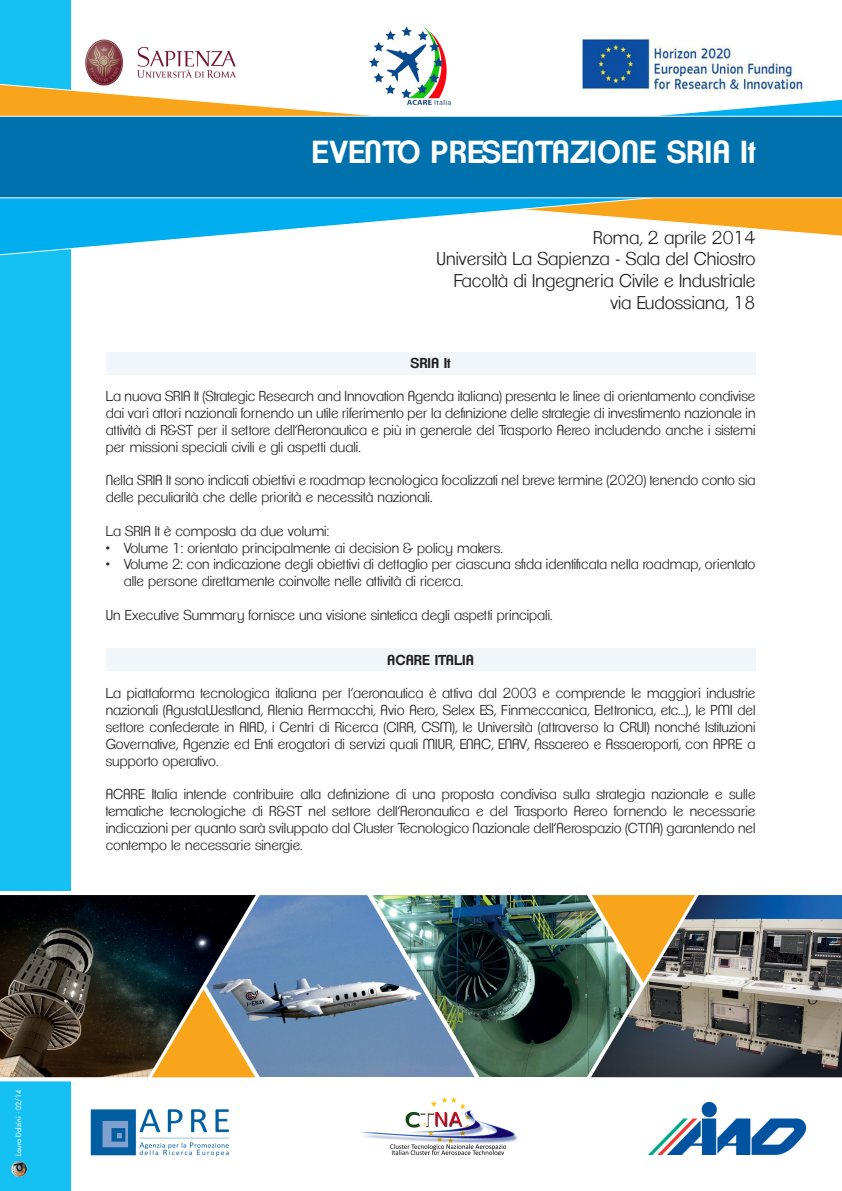
<style>
.page{position:relative;width:842px;height:1191px;background:#fff}
.page>*{position:absolute;margin:0;border:0;box-sizing:border-box;transform-origin:0 0}
.t1{font:600 31px "Clemente P Dak";color:#fff}
.t2{font:300 18px/21.6px "Clemente P Dae";color:#231f20;text-align:right}
.t3{font:300 14px/16.8px "Clemente P Dae";color:#231f20;text-align:justify}
.t4{font:600 14px "Clemente P Dak";color:#231f20}
.t5{font:7px "Futura";color:#fff}
</style>
<div class="page">
<div style="left:0;top:0;width:70px;height:1191px;background:#15c0f2"></div>
<svg style="left:0;top:92px;width:842px;height:166px"></svg>
<div style="left:0;top:116px;width:842px;height:82px;background:#0071ad"></div>
<div style="left:106px;top:352px;width:649px;height:23px;background:#f0f6f9"></div>
<div style="left:106px;top:648px;width:649px;height:22px;background:#f0f6f9"></div>
<img style="left:0;top:891px;width:842px;height:190px">
<img style="left:11px;top:1161px;width:16px;height:15px">
<img style="left:579px;top:38px;width:224px;height:54px">
<img style="left:85px;top:39px;width:151px;height:47px">
<img style="left:369px;top:26px;width:82px;height:81px">
<img style="left:362px;top:1097px;width:156px;height:58px">
<img style="left:90px;top:1109px;width:140px;height:48px">
<img style="left:648px;top:1102px;width:158px;height:53px">
<h1 class="t1" style="left:311px;top:134px;width:446px">EVENTO PRESENTAZIONE SRIA It</h1>
<p class="t2" style="left:437px;top:227px;width:320px">Roma, 2 aprile 2014<br>Università La Sapienza - Sala del Chiostro<br>Facoltà di Ingegneria Civile e Industriale via Eudossiana, 18</p>
<p class="t4" style="left:411px;top:354px;width:42px">SRIA It</p>
<p class="t3" style="left:106px;top:388px;width:651px">La nuova SRIA It (Strategic Research and Innovation Agenda italiana) presenta le linee di orientamento condivise dai vari attori nazionali fornendo un utile riferimento per la definizione delle strategie di investimento nazionale in attività di R&amp;ST per il settore dell’Aeronautica e più in generale del Trasporto Aereo includendo anche i sistemi per missioni speciali civili e gli aspetti duali.</p>
<p class="t3" style="left:106px;top:472px;width:651px">Nella SRIA It sono indicati obiettivi e roadmap tecnologica focalizzati nel breve termine (2020) tenendo conto sia delle peculiarità che delle priorità e necessità nazionali.</p>
<p class="t3" style="left:106px;top:522px;width:225px">La SRIA It è composta da due volumi:</p>
<p class="t3" style="left:106px;top:539px;width:399px">• Volume 1: orientato principalmente ai decision &amp; policy makers.</p>
<p class="t3" style="left:124px;top:556px;width:633px;text-indent:-18px">• Volume 2: con indicazione degli obiettivi di dettaglio per ciascuna sfida identificata nella roadmap, orientato alle persone direttamente coinvolte nelle attività di ricerca.</p>
<p class="t3" style="left:106px;top:606px;width:448px">Un Executive Summary fornisce una visione sintetica degli aspetti principali.</p>
<p class="t4" style="left:387px;top:651px;width:88px">ACARE ITALIA</p>
<p class="t3" style="left:106px;top:685px;width:651px">La piattaforma tecnologica italiana per l’aeronautica è attiva dal 2003 e comprende le maggiori industrie nazionali (AgustaWestland, Alenia Aermacchi, Avio Aero, Selex ES, Finmeccanica, Elettronica, etc...), le PMI del settore confederate in AIAD, i Centri di Ricerca (CIRA, CSM), le Università (attraverso la CRUI) nonché Istituzioni Governative, Agenzie ed Enti erogatori di servizi quali MIUR, ENAC, ENAV, Assaereo e Assaeroporti, con APRE a supporto operativo.</p>
<p class="t3" style="left:106px;top:786px;width:651px">ACARE Italia intende contribuire alla definizione di una proposta condivisa sulla strategia nazionale e sulle tematiche tecnologiche di R&amp;ST nel settore dell’Aeronautica e del Trasporto Aereo fornendo le necessarie indicazioni per quanto sarà sviluppato dal Cluster Tecnologico Nazionale dell’Aerospazio (CTNA) garantendo nel contempo le necessarie sinergie.</p>
<p class="t5" style="left:14px;top:1155px;width:67px;rotate:-90deg">Laura Dalzini - 02/14</p>
</div>
